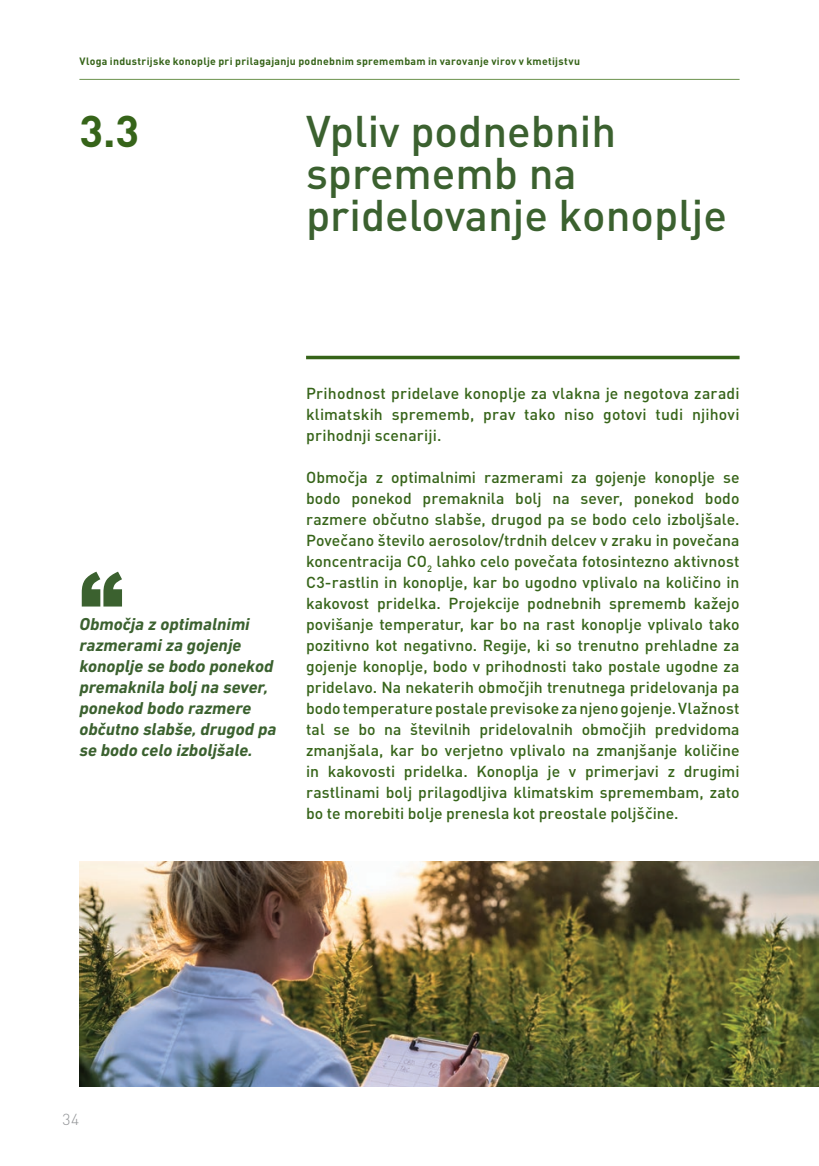
<style>
.page{position:relative;width:819px;height:1166px;background:#fff}
.page>*{position:absolute;margin:0;border:0;box-sizing:border-box;transform-origin:0 0}
.t1{font:900 87.5px "Arial";color:#3b612f}
.t2{font:500 43.75px/42px "DIN Pro";color:#3b612f}
.t3{font:700 43.75px "DIN Pro";color:#366419}
.t4{font:italic 700 17.5px/21px "DIN Next LT Pro";letter-spacing:.005em;color:#3b612f}
.t5{font:500 15.75px/21px "DIN Pro";letter-spacing:.01em;color:#366419;text-align:justify}
.t6{font:300 15.75px "DIN Pro";color:#939598}
.t7{font:700 10.5px "DIN Pro";letter-spacing:.025em;color:#366419}
</style>
<div class="page">
<img style="left:79px;top:861px;width:740px;height:225px">
<hr style="left:306px;top:356px;width:433px;height:3px;background:#366419">
<hr style="left:79px;top:79px;width:660px;height:1px;background:#6b934e">
<p class="t7" style="left:79px;top:54px;width:502px">Vloga industrijske konoplje pri prilagajanju podnebnim spremembam in varovanje virov v kmetijstvu</p>
<p class="t3" style="left:79px;top:101px;width:61px">3.3</p>
<p class="t2" style="left:306px;top:108px;width:422px">Vpliv podnebnih sprememb na pridelovanje konoplje</p>
<p class="t1" style="left:79px;top:540px;width:45px">“</p>
<p class="t4" style="left:79px;top:613px;width:198px">Območja z optimalnimi razmerami za gojenje konoplje se bodo ponekod premaknila bolj na sever, ponekod bodo razmere občutno slabše, drugod pa se bodo celo izboljšale.</p>
<p class="t5" style="left:306px;top:382px;width:435px">Prihodnost pridelave konoplje za vlakna je negotova zaradi klimatskih sprememb, prav tako niso gotovi tudi njihovi prihodnji scenariji.</p>
<p class="t5" style="left:306px;top:466px;width:435px">Območja z optimalnimi razmerami za gojenje konoplje se bodo ponekod premaknila bolj na sever, ponekod bodo razmere občutno slabše, drugod pa se bodo celo izboljšale.<br>Povečano število aerosolov/trdnih delcev v zraku in povečana koncentracija CO<sub>2</sub> lahko celo povečata fotosintezno aktivnost C3-rastlin in konoplje, kar bo ugodno vplivalo na količino in kakovost pridelka. Projekcije podnebnih sprememb kažejo povišanje temperatur, kar bo na rast konoplje vplivalo tako pozitivno kot negativno. Regije, ki so trenutno prehladne za gojenje konoplje, bodo v prihodnosti tako postale ugodne za pridelavo. Na nekaterih območjih trenutnega pridelovanja pa bodo temperature postale previsoke za njeno gojenje. Vlažnost tal se bo na številnih pridelovalnih območjih predvidoma zmanjšala, kar bo verjetno vplivalo na zmanjšanje količine in kakovosti pridelka. Konoplja je v primerjavi z drugimi rastlinami bolj prilagodljiva klimatskim spremembam, zato bo te morebiti bolje prenesla kot preostale poljščine.</p>
<p class="t6" style="left:63px;top:1109px;width:18px">34</p>
</div>
